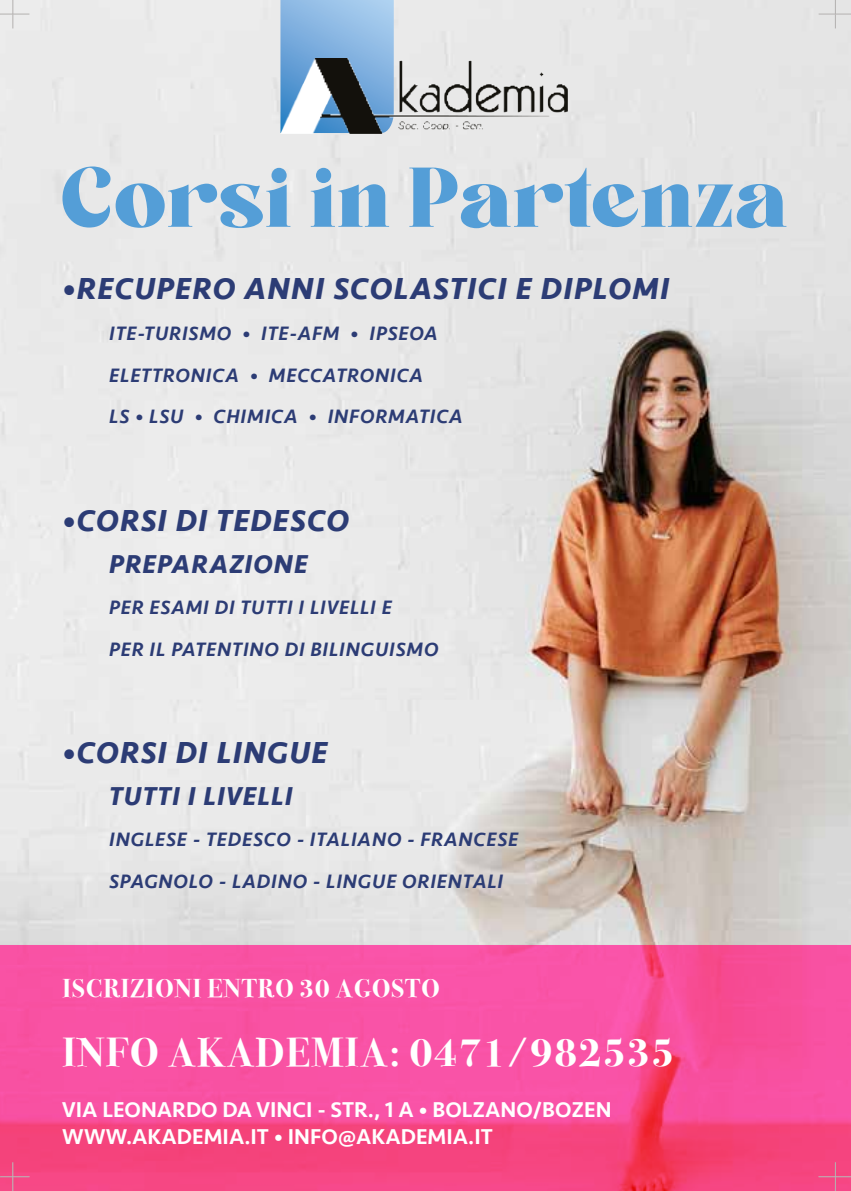
<style>
.page{position:relative;width:851px;height:1191px;background:#fff}
.page>*{position:absolute;margin:0;border:0;box-sizing:border-box;transform-origin:0 0}
.t1{font:84.6px "Boiling Black Demo";color:#549ed7}
.t2{font:700 40.4px "Bodoni Svty Two ITCTT";letter-spacing:.04em;color:#fff}
.t3{font:italic 700 31.2px "Seravek";letter-spacing:.04em;color:#2c3c75}
.t4{font:italic 700 26.6px "Seravek";letter-spacing:.04em;color:#2c3c75}
.t5{font:700 25.8px "Bodoni Svty Two ITCTT";letter-spacing:.04em;color:#fff}
.t6{font:500 22px/26.4px "Seravek";color:#fff}
.t7{font:italic 500 20px/41.6px "Seravek";letter-spacing:.04em;color:#2c3c75}
.s1{font-size:31.4px}
</style>
<div class="page">
<hr style="left:850px;top:985px;width:1px;height:206px;background:#fef1e6">
<img style="left:0;top:0;width:850px;height:945px">
<svg style="left:0;top:945px;width:850px;height:246px;background:#f74d97"></svg>
<svg style="left:280px;top:0;width:113px;height:58px;background:#8ebae4"></svg>
<img style="left:280px;top:58px;width:287px;height:75px">
<svg style="left:834px;top:1162px;width:1px;height:29px"></svg>
<hr style="left:818px;top:1176px;width:32px;height:1px;background:#b2afae">
<svg style="left:0;top:1162px;width:29px;height:29px"></svg>
<svg style="left:0;top:0;width:29px;height:28px"></svg>
<svg style="left:834px;top:0;width:1px;height:28px"></svg>
<hr style="left:818px;top:14px;width:32px;height:1px;background:#b2afae">
<h1 class="t1" style="left:61px;top:159px;width:728px">Corsi in Partenza</h1>
<h3 class="t3" style="left:62px;top:262px;width:608px"><span class="s1">•</span>RECUPERO ANNI SCOLASTICI E DIPLOMI</h3>
<p class="t7" style="left:109px;top:313px;width:355px">ITE-TURISMO • ITE-AFM • IPSEOA<br>ELETTRONICA • MECCATRONICA<br>LS • LSU • CHIMICA • INFORMATICA</p>
<h3 class="t3" style="left:62px;top:494px;width:289px">•CORSI DI TEDESCO</h3>
<h3 class="t4" style="left:109px;top:541px;width:200px">PREPARAZIONE</h3>
<p class="t7" style="left:109px;top:587px;width:331px">PER ESAMI DI TUTTI I LIVELLI E<br>PER IL PATENTINO DI BILINGUISMO</p>
<h3 class="t3" style="left:62px;top:727px;width:267px">•CORSI DI LINGUE</h3>
<h3 class="t4" style="left:109px;top:774px;width:185px">TUTTI I LIVELLI</h3>
<p class="t7" style="left:109px;top:819px;width:410px">INGLESE - TEDESCO - ITALIANO - FRANCESE<br>SPAGNOLO - LADINO - LINGUE ORIENTALI</p>
<p class="t5" style="left:63px;top:966px;width:378px">ISCRIZIONI ENTRO 30 AGOSTO</p>
<h2 class="t2" style="left:63px;top:1019px;width:613px">INFO AKADEMIA: 0471/982535</h2>
<p class="t6" style="left:62px;top:1096px;width:550px">VIA LEONARDO DA VINCI - STR., 1 A • BOLZANO/BOZEN<br>WWW.AKADEMIA.IT • INFO@AKADEMIA.IT</p>
</div>
